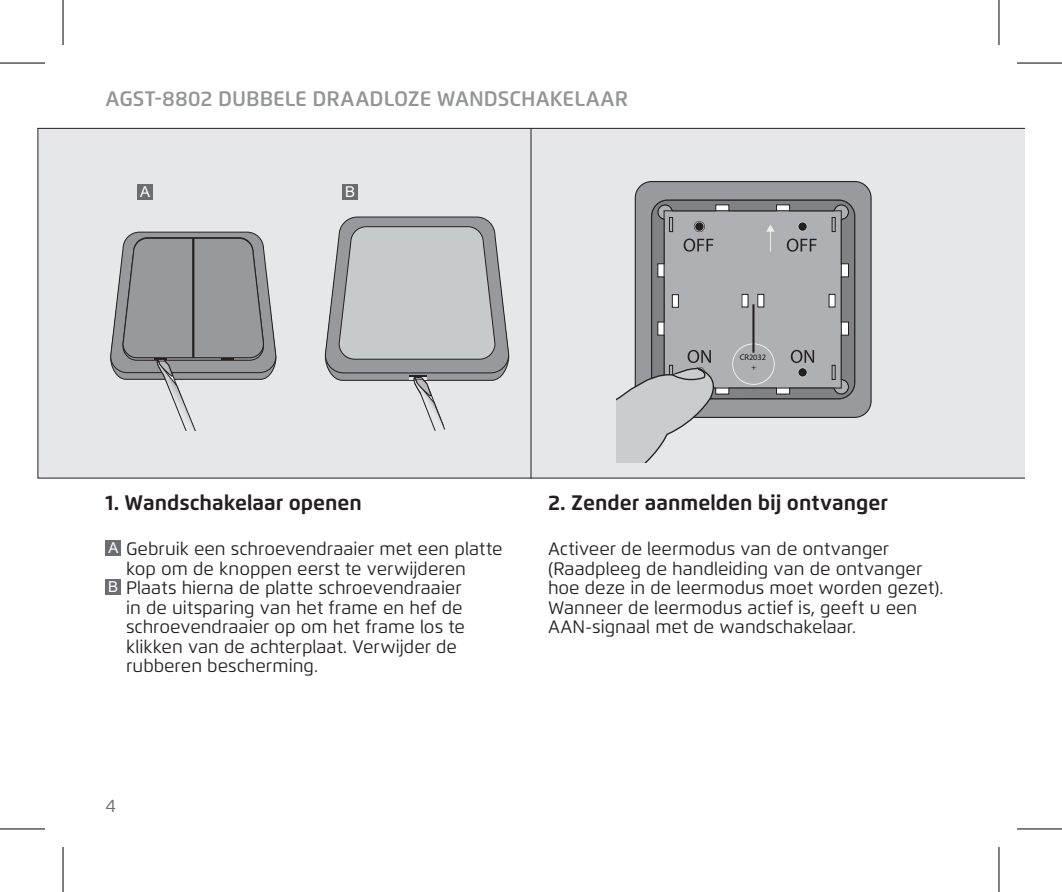
<style>
.page{position:relative;width:1062px;height:892px;background:#fff}
.page>*{position:absolute;margin:0;border:0;box-sizing:border-box;transform-origin:0 0}
.Kopje_titel{font:700 21px "Flexo";color:#231f20}
.t1{font:600 21px "Flexo";color:#939598}
.Platte_tekst{font:18px/19.5px "Flexo";color:#231f20}
.t2{font:18px "Flexo";color:#6c6d70}
.Kopje_titel-2{font:15px "Arial";color:#fff}
.t3{font:8.4px/9.6px "Myriad Pro";color:#18161b;text-align:center}
</style>
<div class="page">
<div style="left:37px;top:128px;width:987px;height:350px;background:#e6e7e9"></div>
<div style="left:106px;top:540px;width:15px;height:15px;background:#6c6d70"></div>
<div style="left:106px;top:579px;width:15px;height:15px;background:#6c6d70"></div>
<hr style="left:530px;top:128px;width:1px;height:350px;background:#231f20">
<svg style="left:324px;top:216px;width:186px;height:214px;background:#c0c2c4"></svg>
<svg style="left:110px;top:231px;width:167px;height:199px;background:#aaabae"></svg>
<hr style="left:192px;top:238px;width:2px;height:119px;background:#231f20">
<div style="left:137px;top:184px;width:15px;height:15px;background:#6c6d70"></div>
<div style="left:342px;top:184px;width:16px;height:15px;background:#6c6d70"></div>
<svg style="left:634px;top:180px;width:238px;height:238px;background:#9d9ea1"></svg>
<div style="left:732px;top:343px;width:42px;height:41px;border:1px solid #edeeee;border-radius:50%"></div>
<svg style="left:683px;top:238px;width:30px;height:13px"></svg>
<svg style="left:797px;top:221px;width:10px;height:10px"></svg>
<svg style="left:786px;top:238px;width:30px;height:13px"></svg>
<svg style="left:790px;top:350px;width:24px;height:27px"></svg>
<hr style="left:752px;top:304px;width:2px;height:48px;background:#231f20">
<svg style="left:616px;top:350px;width:105px;height:112px;background:#c0c1c3"></svg>
<svg style="left:766px;top:224px;width:8px;height:27px"></svg>
<svg style="left:0;top:829px;width:45px;height:1px"></svg>
<svg style="left:1017px;top:829px;width:44px;height:1px"></svg>
<hr style="left:0;top:62px;width:45px;height:2px;background:#000">
<hr style="left:1016px;top:62px;width:45px;height:2px;background:#000">
<hr style="left:0;top:828px;width:45px;height:1px;background:#000">
<hr style="left:1016px;top:828px;width:45px;height:1px;background:#000">
<hr style="left:62px;top:0;width:2px;height:45px;background:#000">
<hr style="left:62px;top:846px;width:2px;height:45px;background:#000">
<hr style="left:998px;top:0;width:1px;height:45px;background:#000">
<hr style="left:998px;top:846px;width:1px;height:45px;background:#000">
<p class="t1" style="left:106px;top:85px;width:524px">AGST-8802 DUBBELE DRAADLOZE WANDSCHAKELAAR</p>
<p class="Kopje_titel-2" style="left:140px;top:181px;width:12px">A</p>
<p class="Kopje_titel-2" style="left:345px;top:181px;width:12px">B</p>
<p class="t3" style="left:739px;top:352px;width:28px">CR2032 +</p>
<p class="Kopje_titel" style="left:106px;top:490px;width:258px">1. Wandschakelaar openen</p>
<p class="Kopje_titel-2" style="left:109px;top:537px;width:12px">A</p>
<p class="Platte_tekst" style="left:126px;top:539px;width:378px">Gebruik een schroevendraaier met een platte kop om de knoppen eerst te verwijderen</p>
<p class="Kopje_titel-2" style="left:108px;top:576px;width:12px">B</p>
<p class="Platte_tekst" style="left:126px;top:578px;width:340px">Plaats hierna de platte schroevendraaier in de uitsparing van het frame en hef de schroevendraaier op om het frame los te klikken van de achterplaat. Verwijder de rubberen bescherming.</p>
<p class="Kopje_titel" style="left:548px;top:490px;width:341px">2. Zender aanmelden bij ontvanger</p>
<p class="Platte_tekst" style="left:548px;top:539px;width:397px">Activeer de leermodus van de ontvanger (Raadpleeg de handleiding van de ontvanger hoe deze in de leermodus moet worden gezet).</p>
<p class="Platte_tekst" style="left:548px;top:597px;width:371px">Wanneer de leermodus actief is, geeft u een<br>AAN-signaal met de wandschakelaar.</p>
<p class="t2" style="left:106px;top:794px;width:12px">4</p>
</div>
